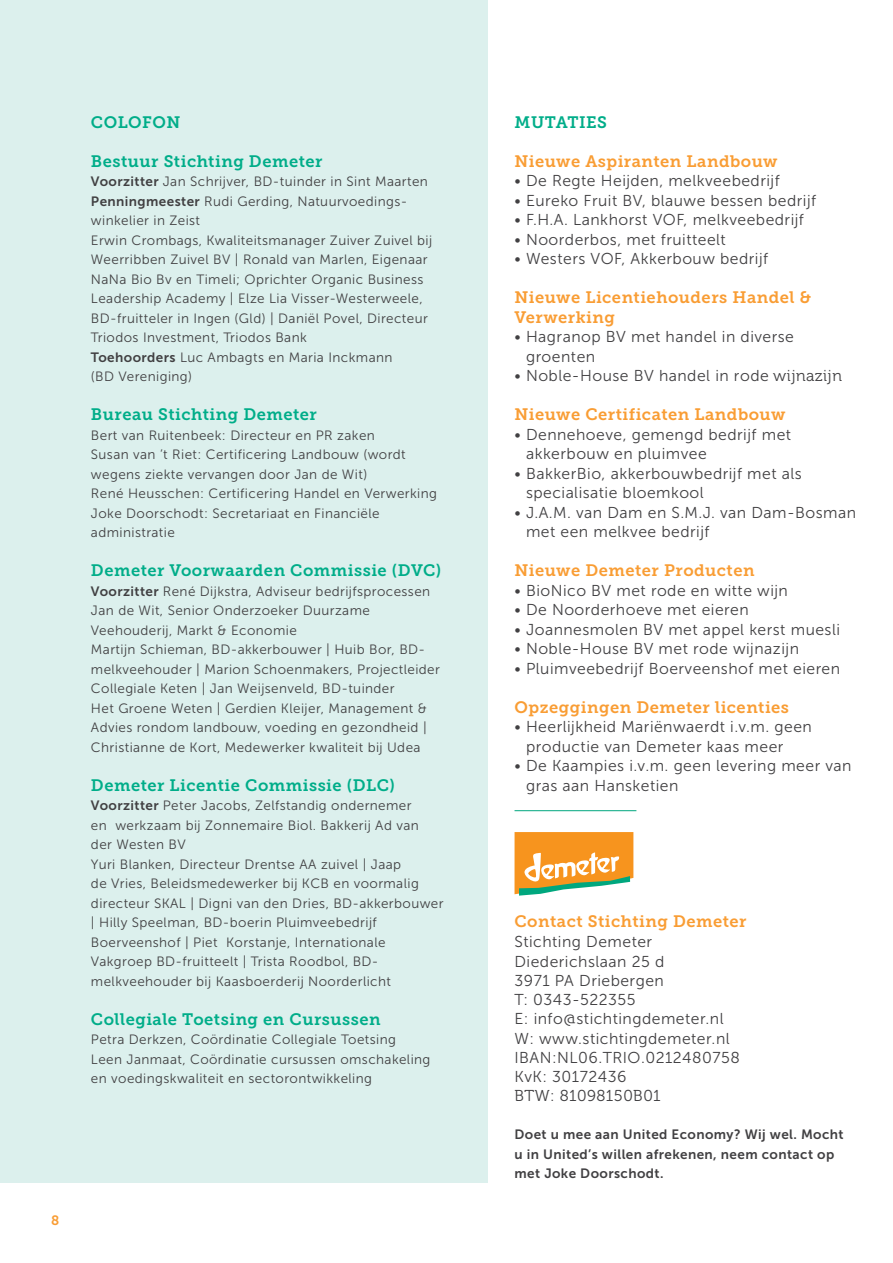
<style>
.page{position:relative;width:893px;height:1263px;background:#fff}
.page>*{position:absolute;margin:0;border:0;box-sizing:border-box;transform-origin:0 0}
.t1{font:16.5px/19.5px "Museo Slab 700";letter-spacing:.03em;color:#f99d34}
.t2{font:16.5px "Museo Slab 700";letter-spacing:.03em;color:#00ad89}
.t3{font:15.75px/19.4px "Museo Sans 300";letter-spacing:.03em;color:#414042}
.t4{font:15.75px "Museo 300";letter-spacing:.03em;color:#414042}
.t5{font:13.5px/19.5px "Museo Sans 300";letter-spacing:.03em;color:#414042}
.t6{font:13.5px/19.5px "Museo Sans 700";letter-spacing:.03em;color:#414042}
.t7{font:13.5px "Museo Slab 700";color:#f99d34}
.s1{font-family:"Museo Sans 700"}
.s2{font-family:"Museo 300"}
</style>
<div class="page">
<div style="left:0;top:0;width:488px;height:1182px;background:#dcf0ed"></div>
<svg style="left:514px;top:832px;width:119px;height:64px"></svg>
<hr style="left:514px;top:810px;width:122px;height:1px;background:#00a77e">
<p class="t2" style="left:91px;top:112px;width:91px">COLOFON</p>
<p class="t2" style="left:91px;top:151px;width:233px">Bestuur Stichting Demeter</p>
<p class="t5" style="left:91px;top:172px;width:343px"><span class="s1">Voorzitter</span> Jan Schrijver, BD-tuinder in Sint Maarten <span class="s1">Penningmeester</span> Rudi Gerding, Natuurvoedings&shy;winkelier in Zeist<br>Erwin Crombags, Kwaliteitsmanager Zuiver Zuivel bij Weerribben Zuivel BV | Ronald van Marlen, Eigenaar NaNa Bio Bv en Timeli; Oprichter Organic Business Leadership Academy | Elze Lia Visser-Westerweele, BD-fruitteler in Ingen (Gld) | Daniël Povel, Directeur Triodos Investment, Triodos Bank<br><span class="s1">Toehoorders</span> Luc Ambagts en Maria Inckmann<br>(BD Vereniging)</p>
<p class="t2" style="left:91px;top:405px;width:227px">Bureau Stichting Demeter</p>
<p class="t5" style="left:91px;top:425px;width:348px">Bert van Ruitenbeek: Directeur en PR zaken<br>Susan van ’t Riet: Certificering Landbouw (wordt wegens ziekte vervangen door Jan de Wit)<br>René Heusschen: Certificering Handel en Verwerking Joke Doorschodt: Secretariaat en Financiële administratie</p>
<p class="t2" style="left:91px;top:561px;width:352px">Demeter Voorwaarden Commissie (DVC)</p>
<p class="t5" style="left:91px;top:581px;width:350px"><span class="s1">Voorzitter</span> René Dijkstra, Adviseur bedrijfsprocessen Jan de Wit, Senior Onderzoeker Duurzame Veehouderij, Markt &amp; Economie<br>Martijn Schieman, BD-akkerbouwer | Huib Bor, BD&shy;melkveehouder | Marion Schoenmakers, Projectleider Collegiale Keten | Jan Weijsenveld, BD-tuinder<br>Het Groene Weten | Gerdien Kleijer, Management &amp; Advies rondom landbouw, voeding en gezondheid | Christianne de Kort, Medewerker kwaliteit bij Udea</p>
<p class="t2" style="left:91px;top:775px;width:305px">Demeter Licentie Commissie (DLC)</p>
<p class="t5" style="left:91px;top:796px;width:354px"><span class="s1">Voorzitter</span> Peter Jacobs, Zelfstandig ondernemer<br>en werkzaam bij Zonnemaire Biol. Bakkerij Ad van<br>der Westen BV<br>Yuri Blanken, Directeur Drentse AA zuivel | Jaap<br>de Vries, Beleidsmedewerker bij KCB en voormalig directeur SKAL | Digni van den Dries, BD-akkerbouwer | Hilly Speelman, BD-boerin Pluimveebedrijf Boerveenshof | Piet Korstanje, Internationale Vakgroep BD-fruitteelt | Trista Roodbol, BD&shy;melkveehouder bij Kaasboerderij Noorderlicht</p>
<p class="t2" style="left:91px;top:1009px;width:291px">Collegiale Toetsing en Cursussen</p>
<p class="t5" style="left:91px;top:1030px;width:341px">Petra Derkzen, Coördinatie Collegiale Toetsing<br>Leen Janmaat, Coördinatie cursussen omschakeling en voedingskwaliteit en sectorontwikkeling</p>
<p class="t7" style="left:51px;top:1212px;width:10px">8</p>
<p class="t2" style="left:514px;top:112px;width:94px">MUTATIES</p>
<p class="t1" style="left:514px;top:151px;width:265px">Nieuwe Aspiranten Landbouw</p>
<p class="t3" style="left:514px;top:171px;width:267px">• De Regte Heijden, melkveebedrijf</p>
<p class="t3" style="left:514px;top:191px;width:303px">• Eureko Fruit BV, blauwe bessen bedrijf</p>
<p class="t3" style="left:514px;top:210px;width:291px">• F.H.A. Lankhorst VOF, melkveebedrijf</p>
<p class="t3" style="left:514px;top:230px;width:213px">• Noorderbos, met fruitteelt</p>
<p class="t3" style="left:514px;top:249px;width:255px">• Westers VOF, Akkerbouw bedrijf</p>
<p class="t1" style="left:514px;top:288px;width:298px">Nieuwe Licentiehouders Handel &amp;<br>Verwerking</p>
<p class="t3" style="left:526px;top:327px;width:269px;text-indent:-11px">• Hagranop BV met handel in diverse groenten</p>
<p class="t3" style="left:514px;top:366px;width:329px">• Noble-House BV handel in rode <span class="s2">wijnazijn</span></p>
<p class="t1" style="left:514px;top:405px;width:272px">Nieuwe Certificaten Landbouw</p>
<p class="t3" style="left:526px;top:424px;width:267px;text-indent:-11px">• Dennehoeve, gemengd bedrijf met akkerbouw en pluimvee</p>
<p class="t3" style="left:526px;top:463px;width:277px;text-indent:-11px">• BakkerBio, akkerbouwbedrijf met als specialisatie bloemkool</p>
<p class="t3" style="left:526px;top:502px;width:331px;text-indent:-11px">• J.A.M. van Dam en S.M.J. van Dam-Bosman met een melkvee bedrijf</p>
<p class="t1" style="left:514px;top:561px;width:242px">Nieuwe Demeter Producten</p>
<p class="t3" style="left:514px;top:581px;width:275px">• BioNico BV met rode en witte wijn</p>
<p class="t3" style="left:514px;top:600px;width:236px">• De Noorderhoeve met eieren</p>
<p class="t3" style="left:514px;top:620px;width:327px">• Joannesmolen BV met appel kerst muesli</p>
<p class="t3" style="left:514px;top:639px;width:286px">• Noble-House BV met rode wijnazijn</p>
<p class="t3" style="left:514px;top:659px;width:327px">• Pluimveebedrijf Boerveenshof met eieren</p>
<p class="t1" style="left:514px;top:697px;width:276px">Opzeggingen Demeter licenties</p>
<p class="t3" style="left:526px;top:717px;width:287px;text-indent:-11px">• Heerlijkheid Mariënwaerdt i.v.m. geen productie van Demeter kaas meer</p>
<p class="t3" style="left:526px;top:756px;width:327px;text-indent:-11px">• De Kaampies i.v.m. geen levering meer van gras aan Hansketien</p>
<p class="t1" style="left:514px;top:911px;width:234px">Contact Stichting Demeter</p>
<p class="t3" style="left:514px;top:932px;width:227px">Stichting Demeter<br>Diederichslaan 25 d<br>3971 PA Driebergen<br>T: 0343-522355<br>E: info@stichtingdemeter.nl<br>W: www.stichtingdemeter.nl<br>IBAN:NL06.TRIO.0212480758<br>KvK: 30172436</p>
<p class="t4" style="left:514px;top:1087px;width:148px">BTW: 81098150B01</p>
<p class="t6" style="left:514px;top:1125px;width:331px">Doet u mee aan United Economy? Wij wel. Mocht u in United’s willen afrekenen, neem contact op met Joke Doorschodt.</p>
</div>
